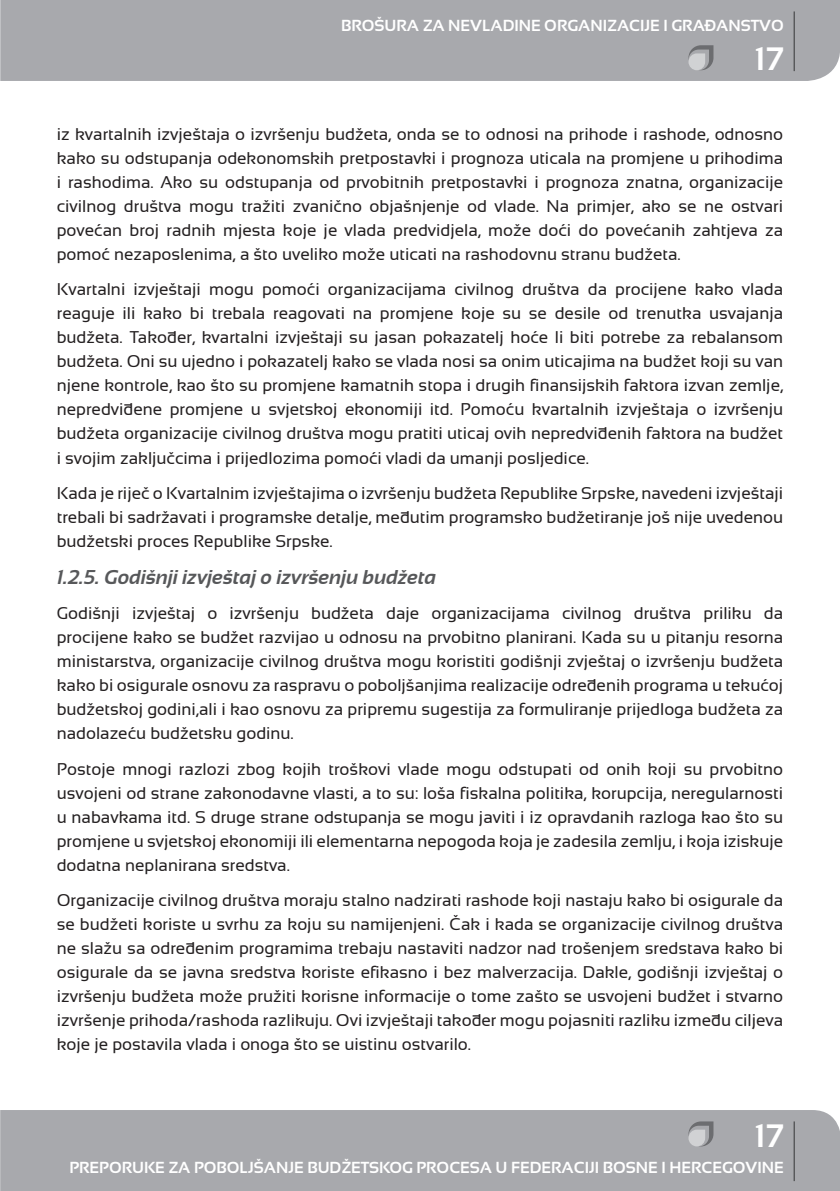
<style>
.page{position:relative;width:840px;height:1191px;background:#fff}
.page>*{position:absolute;margin:0;border:0;box-sizing:border-box;transform-origin:0 0}
.t1{font:700 32.4px "Sansation";color:#fff}
.t2{font:italic 700 20px "Sansation";color:#57585a}
.t3{font:17px/24px "Sansation";color:#231f20;text-align:justify}
.t4{font:700 16px "Sansation";color:#fff}
</style>
<div class="page">
<div style="left:0;top:1110px;width:839px;height:81px;background:#a8a9ad"></div>
<div style="left:1px;top:0;width:838px;height:81px;background:#a8a9ad"></div>
<svg style="left:0;top:0;width:1px;height:81px"></svg>
<hr style="left:793px;top:11px;width:1px;height:60px;background:#57585a">
<hr style="left:793px;top:1121px;width:1px;height:60px;background:#57585a">
<svg style="left:688px;top:45px;width:25px;height:25px"></svg>
<svg style="left:688px;top:1121px;width:25px;height:25px"></svg>
<p class="t4" style="left:341px;top:17px;width:444px">BROŠURA ZA NEVLADINE ORGANIZACIJE I GRAĐANSTVO</p>
<h1 class="t1" style="left:754px;top:41px;width:31px">17</h1>
<p class="t3" style="left:57px;top:122px;width:727px">iz kvartalnih izvještaja o izvršenju budžeta, onda se to odnosi na prihode i rashode, odnosno kako su odstupanja odekonomskih pretpostavki i prognoza uticala na promjene u prihodima i rashodima. Ako su odstupanja od prvobitnih pretpostavki i prognoza znatna, organizacije civilnog društva mogu tražiti zvanično objašnjenje od vlade. Na primjer, ako se ne ostvari povećan broj radnih mjesta koje je vlada predvidjela, može doći do povećanih zahtjeva za pomoć nezaposlenima, a što uveliko može uticati na rashodovnu stranu budžeta.</p>
<p class="t3" style="left:57px;top:277px;width:727px">Kvartalni izvještaji mogu pomoći organizacijama civilnog društva da procijene kako vlada reaguje ili kako bi trebala reagovati na promjene koje su se desile od trenutka usvajanja budžeta. Također, kvartalni izvještaji su jasan pokazatelj hoće li biti potrebe za rebalansom budžeta. Oni su ujedno i pokazatelj kako se vlada nosi sa onim uticajima na budžet koji su van njene kontrole, kao što su promjene kamatnih stopa i drugih finansijskih faktora izvan zemlje, nepredviđene promjene u svjetskoj ekonomiji itd. Pomoću kvartalnih izvještaja o izvršenju budžeta organizacije civilnog društva mogu pratiti uticaj ovih nepredviđenih faktora na budžet i svojim zaključcima i prijedlozima pomoći vladi da umanji posljedice.</p>
<p class="t3" style="left:57px;top:481px;width:727px">Kada je riječ o Kvartalnim izvještajima o izvršenju budžeta Republike Srpske, navedeni izvještaji trebali bi sadržavati i programske detalje, međutim programsko budžetiranje još nije uvedenou budžetski proces Republike Srpske.</p>
<p class="t2" style="left:57px;top:566px;width:381px">1.2.5. Godišnji izvještaj o izvršenju budžeta</p>
<p class="t3" style="left:57px;top:601px;width:727px">Godišnji izvještaj o izvršenju budžeta daje organizacijama civilnog društva priliku da procijene kako se budžet razvijao u odnosu na prvobitno planirani. Kada su u pitanju resorna ministarstva, organizacije civilnog društva mogu koristiti godišnji zvještaj o izvršenju budžeta kako bi osigurale osnovu za raspravu o poboljšanjima realizacije određenih programa u tekućoj budžetskoj godini,ali i kao osnovu za pripremu sugestija za formuliranje prijedloga budžeta za nadolazeću budžetsku godinu.</p>
<p class="t3" style="left:57px;top:756px;width:727px">Postoje mnogi razlozi zbog kojih troškovi vlade mogu odstupati od onih koji su prvobitno usvojeni od strane zakonodavne vlasti, a to su: loša fiskalna politika, korupcija, neregularnosti u nabavkama itd. S druge strane odstupanja se mogu javiti i iz opravdanih razloga kao što su promjene u svjetskoj ekonomiji ili elementarna nepogoda koja je zadesila zemlju, i koja iziskuje dodatna neplanirana sredstva.</p>
<p class="t3" style="left:57px;top:888px;width:727px">Organizacije civilnog društva moraju stalno nadzirati rashode koji nastaju kako bi osigurale da se budžeti koriste u svrhu za koju su namijenjeni. Čak i kada se organizacije civilnog društva ne slažu sa određenim programima trebaju nastaviti nadzor nad trošenjem sredstava kako bi osigurale da se javna sredstva koriste efikasno i bez malverzacija. Dakle, godišnji izvještaj o izvršenju budžeta može pružiti korisne informacije o tome zašto se usvojeni budžet i stvarno izvršenje prihoda/rashoda razlikuju. Ovi izvještaji također mogu pojasniti razliku između ciljeva koje je postavila vlada i onoga što se uistinu ostvarilo.</p>
<h1 class="t1" style="left:754px;top:1117px;width:31px">17</h1>
<p class="t4" style="left:69px;top:1158px;width:715px">PREPORUKE ZA POBOLJŠANJE BUDŽETSKOG PROCESA U FEDERACIJI BOSNE I HERCEGOVINE</p>
</div>
